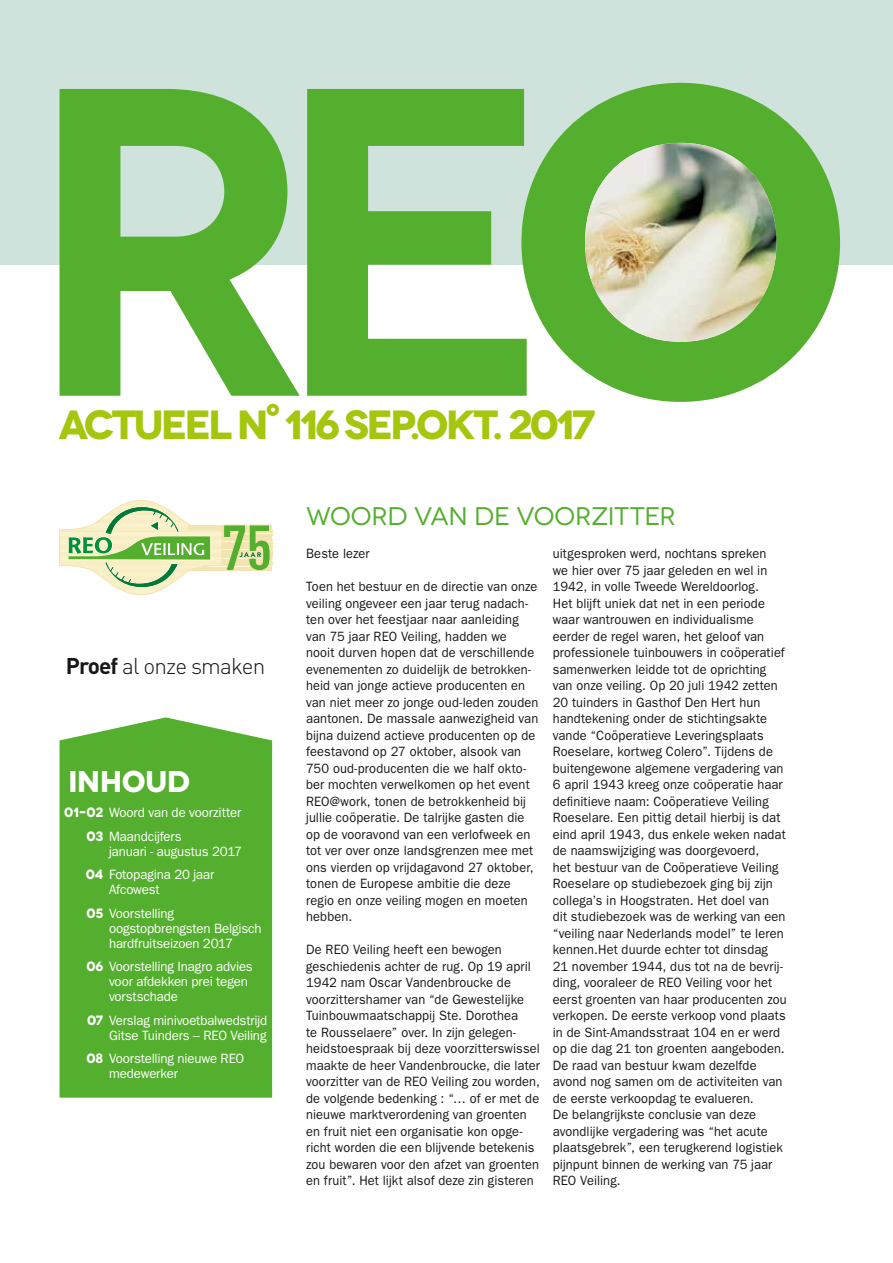
<style>
.page{position:relative;width:893px;height:1263px;background:#fff}
.page>*{position:absolute;margin:0;border:0;box-sizing:border-box;transform-origin:0 0}
.t1{font:700 40.65px "Novecentowide";letter-spacing:-.08em;color:#a4c60d}
.t2{font:700 30px "Novecentowide";letter-spacing:-.02em;color:#fff}
.t3{font:25.5px "Novecentowide";letter-spacing:-.015em;color:#54af2e}
.t4{font:300 22.5px "DINOT";letter-spacing:-.04em;color:#181716}
.t5{font:13.5px/16.5px "Franklin Gothic";letter-spacing:.005em;color:#181716;scale:.95 1}
.t6{font:13.5px/15px "ITC Franklin Gothic Std";letter-spacing:-.015em;color:#fff}
.s1{font-weight:700}
.s2{font-family:"Novecentowide";font-weight:700}
</style>
<div class="page">
<div style="left:0;top:0;width:893px;height:265px;background:#cfe2dc"></div>
<div style="left:60px;top:717px;width:212px;height:381px;background:#54af2e"></div>
<hr style="left:189px;top:525px;width:83px;height:1px;background:#f4e4b2">
<hr style="left:189px;top:526px;width:83px;height:1px;background:#f4e4b2">
<hr style="left:189px;top:527px;width:83px;height:1px;background:#f4e4b2">
<hr style="left:189px;top:528px;width:83px;height:1px;background:#f4e4b2">
<hr style="left:189px;top:529px;width:83px;height:1px;background:#f4e4b2">
<hr style="left:222px;top:530px;width:50px;height:1px;background:#f4e4b2">
<hr style="left:222px;top:532px;width:50px;height:1px;background:#f4e4b2">
<hr style="left:222px;top:533px;width:50px;height:1px;background:#f4e4b2">
<hr style="left:222px;top:534px;width:50px;height:1px;background:#f4e4b2">
<hr style="left:222px;top:535px;width:50px;height:1px;background:#f4e4b2">
<hr style="left:222px;top:536px;width:50px;height:1px;background:#f4e4b2">
<hr style="left:222px;top:537px;width:50px;height:1px;background:#f4e4b2">
<hr style="left:222px;top:538px;width:50px;height:1px;background:#f4e4b2">
<hr style="left:222px;top:539px;width:50px;height:1px;background:#f4e4b2">
<hr style="left:222px;top:541px;width:50px;height:1px;background:#f4e4b2">
<hr style="left:222px;top:542px;width:50px;height:1px;background:#f4e4b2">
<hr style="left:222px;top:543px;width:50px;height:1px;background:#f4e4b2">
<hr style="left:222px;top:544px;width:50px;height:1px;background:#f4e4b2">
<hr style="left:222px;top:545px;width:50px;height:1px;background:#f4e4b2">
<hr style="left:222px;top:546px;width:50px;height:1px;background:#f4e4b2">
<hr style="left:222px;top:547px;width:50px;height:1px;background:#f4e4b2">
<hr style="left:222px;top:549px;width:50px;height:1px;background:#f4e4b2">
<hr style="left:222px;top:550px;width:50px;height:1px;background:#f4e4b2">
<hr style="left:222px;top:551px;width:50px;height:1px;background:#f4e4b2">
<hr style="left:222px;top:552px;width:50px;height:1px;background:#f4e4b2">
<hr style="left:222px;top:553px;width:50px;height:1px;background:#f4e4b2">
<hr style="left:222px;top:554px;width:50px;height:1px;background:#f4e4b2">
<hr style="left:222px;top:555px;width:50px;height:1px;background:#f4e4b2">
<hr style="left:222px;top:557px;width:50px;height:1px;background:#f4e4b2">
<hr style="left:222px;top:558px;width:50px;height:1px;background:#f4e4b2">
<hr style="left:222px;top:559px;width:50px;height:1px;background:#f4e4b2">
<hr style="left:222px;top:560px;width:50px;height:1px;background:#f4e4b2">
<hr style="left:222px;top:561px;width:50px;height:1px;background:#f4e4b2">
<hr style="left:222px;top:562px;width:50px;height:1px;background:#f4e4b2">
<hr style="left:222px;top:563px;width:50px;height:1px;background:#f4e4b2">
<hr style="left:222px;top:564px;width:50px;height:1px;background:#f4e4b2">
<hr style="left:204px;top:566px;width:68px;height:1px;background:#f4e4b2">
<hr style="left:198px;top:567px;width:74px;height:1px;background:#f4e4b2">
<hr style="left:194px;top:568px;width:78px;height:1px;background:#f4e4b2">
<hr style="left:191px;top:569px;width:81px;height:1px;background:#f4e4b2">
<hr style="left:188px;top:570px;width:84px;height:1px;background:#f4e4b2">
<svg style="left:59px;top:500px;width:212px;height:95px"></svg>
<hr style="left:272px;top:525px;width:1px;height:46px;background:#f4e4b2">
<svg style="left:60px;top:89px;width:240px;height:307px;fill:#54af2e"></svg>
<svg style="left:307px;top:89px;width:220px;height:307px;fill:#54af2e"></svg>
<div style="left:521px;top:83px;width:319px;height:319px;background:#54af2e;border-radius:50%"></div>
<img style="left:585px;top:143px;width:191px;height:199px">
<h1 class="t1" style="left:59px;top:399px;width:538px">ACTUEEL N° 116 SEP.OKT. 2017</h1>
<h3 class="t4" style="left:66px;top:650px;width:201px"><span class="s1">Proef</span> al onze smaken</h3>
<h2 class="t2" style="left:68px;top:763px;width:124px">INHOUD</h2>
<p class="t6" style="left:86px;top:801px;width:156px;line-height:23.5px;text-indent:-22px"><span class="s2">01–02</span> Woord van de voorzitter<br><span class="s2">03</span> Maandcijfers</p>
<p class="t6" style="left:86px;top:840px;width:158px;line-height:23.5px;text-indent:23px">januari - augustus 2017<br><span class="s2">04</span> Fotopagina 20 jaar</p>
<p class="t6" style="left:86px;top:878px;width:89px;line-height:23.5px;text-indent:23px">Afcowest<br><span class="s2">05</span> Voorstelling</p>
<p class="t6" style="left:109px;top:921px;width:154px">oogstopbrengsten Belgisch hardfruitseizoen 2017</p>
<p class="t6" style="left:109px;top:959px;width:145px;text-indent:-23px"><span class="s2">06</span> Voorstelling Inagro advies voor afdekken prei tegen vorstschade</p>
<p class="t6" style="left:87px;top:1013px;width:182px;text-align:right"><span class="s2">07</span> Verslag minivoetbalwedstrijd<br>Gitse Tuinders – REO Veiling</p>
<p class="t6" style="left:109px;top:1051px;width:137px;text-indent:-23px"><span class="s2">08</span> Voorstelling nieuwe REO medewerker</p>
<h3 class="t3" style="left:306px;top:501px;width:371px">WOORD VAN DE VOORZITTER</h3>
<p class="t5" style="left:306px;top:545px;width:68px">Beste lezer</p>
<p class="t5" style="left:306px;top:578px;width:246px">Toen het bestuur en de directie van onze veiling ongeveer een jaar terug nadach&shy;ten over het feestjaar naar aanleiding van 75 jaar REO Veiling, hadden we nooit durven hopen dat de verschillende evenementen zo duidelijk de betrokken&shy;heid van jonge actieve producenten en van niet meer zo jonge oud-leden zouden aantonen. De massale aanwezigheid van bijna duizend actieve producenten op de feestavond op 27 oktober, alsook van 750 oud-producenten die we half okto&shy;ber mochten verwelkomen op het event REO@work, tonen de betrokkenheid bij jullie coöperatie. De talrijke gasten die op de vooravond van een verlofweek en tot ver over onze landsgrenzen mee met ons vierden op vrijdagavond 27 oktober, tonen de Europese ambitie die deze regio en onze veiling mogen en moeten hebben.</p>
<p class="t5" style="left:306px;top:941px;width:248px">De REO Veiling heeft een bewogen geschiedenis achter de rug. Op 19 april 1942 nam Oscar Vandenbroucke de voorzittershamer van “de Gewestelijke Tuinbouwmaatschappij Ste. Dorothea<br>te Rousselaere” over. In zijn gelegen&shy;heidstoespraak bij deze voorzitterswissel maakte de heer Vandenbroucke, die later voorzitter van de REO Veiling zou worden, de volgende bedenking : “… of er met de nieuwe marktverordening van groenten en fruit niet een organisatie kon opge&shy;richt worden die een blijvende betekenis zou bewaren voor den afzet van groenten en fruit”. Het lijkt alsof deze zin gisteren</p>
<p class="t5" style="left:553px;top:545px;width:248px">uitgesproken werd, nochtans spreken<br>we hier over 75 jaar geleden en wel in 1942, in volle Tweede Wereldoorlog.<br>Het blijft uniek dat net in een periode waar wantrouwen en individualisme eerder de regel waren, het geloof van professionele tuinbouwers in coöperatief samenwerken leidde tot de oprichting van onze veiling. Op 20 juli 1942 zetten 20 tuinders in Gasthof Den Hert hun handtekening onder de stichtingsakte vande “Coöperatieve Leveringsplaats Roeselare, kortweg Colero”. Tijdens de buitengewone algemene vergadering van 6 april 1943 kreeg onze coöperatie haar definitieve naam: Coöperatieve Veiling Roeselare. Een pittig detail hierbij is dat eind april 1943, dus enkele weken nadat de naamswijziging was doorgevoerd,<br>het bestuur van de Coöperatieve Veiling Roeselare op studiebezoek ging bij zijn collega’s in Hoogstraten. Het doel van<br>dit studiebezoek was de werking van een “veiling naar Nederlands model” te leren kennen.Het duurde echter tot dinsdag 21 november 1944, dus tot na de bevrij&shy;ding, vooraleer de REO Veiling voor het eerst groenten van haar producenten zou verkopen. De eerste verkoop vond plaats in de Sint-Amandsstraat 104 en er werd op die dag 21 ton groenten aangeboden.<br>De raad van bestuur kwam dezelfde avond nog samen om de activiteiten van de eerste verkoopdag te evalueren.<br>De belangrijkste conclusie van deze avondlijke vergadering was “het acute plaatsgebrek”, een terugkerend logistiek pijnpunt binnen de werking van 75 jaar REO Veiling.</p>
</div>
